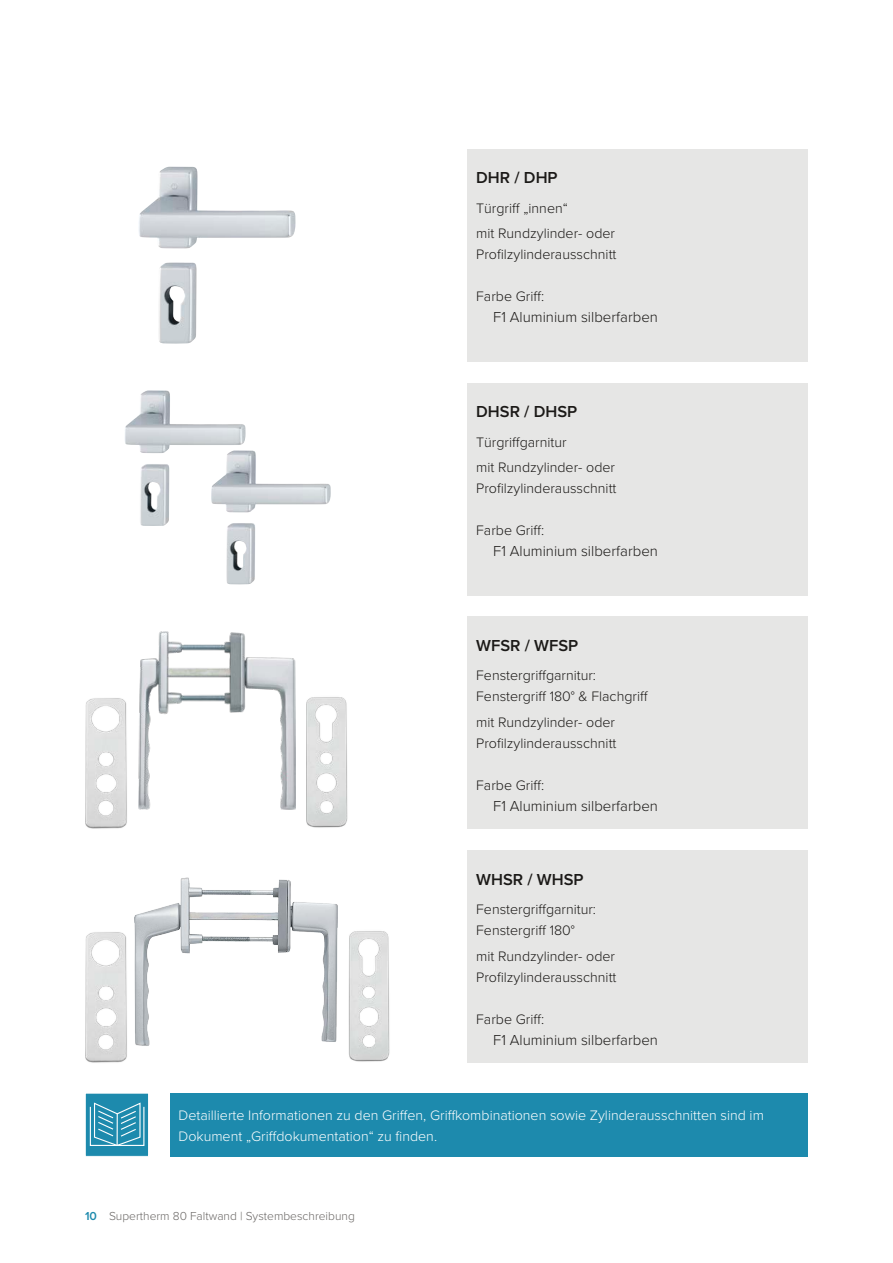
<style>
.page{position:relative;width:893px;height:1263px;background:#fff}
.page>*{position:absolute;margin:0;border:0;box-sizing:border-box;transform-origin:0 0}
.t1{font:600 16.5px "Proxima Nova";color:#1b1917}
.t2{font:300 15px "Proxima Nova";color:#1b1917}
.t3{font:300 14.25px/21px "Proxima Nova";color:#1b1917}
.t4{font:300 14.25px/21px "Proxima Nova";color:#fff}
.t5{font:300 12px "Proxima Nova";color:#6a6765}
.s1{font-weight:600;color:#1d8aad}
</style>
<div class="page">
<div style="left:85px;top:1093px;width:64px;height:63px;background:#1d8aad"></div>
<div style="left:90px;top:1106px;width:54px;height:40px;border:1px solid #fff"></div>
<svg style="left:93px;top:1102px;width:48px;height:44px"></svg>
<div style="left:85px;top:1093px;width:64px;height:64px;border:1px solid #fff"></div>
<img style="left:139px;top:167px;width:157px;height:177px">
<img style="left:125px;top:390px;width:121px;height:136px">
<img style="left:211px;top:450px;width:120px;height:134px">
<img style="left:138px;top:631px;width:158px;height:179px">
<img style="left:134px;top:877px;width:204px;height:169px">
<img style="left:85px;top:698px;width:42px;height:131px">
<img style="left:306px;top:697px;width:42px;height:131px">
<img style="left:85px;top:932px;width:42px;height:131px">
<img style="left:349px;top:931px;width:41px;height:131px">
<div style="left:170px;top:1093px;width:638px;height:64px;background:#1d8aad"></div>
<div style="left:468px;top:149px;width:340px;height:212px;background:#e6e6e5"></div>
<div style="left:468px;top:383px;width:340px;height:212px;background:#e6e6e5"></div>
<div style="left:468px;top:617px;width:340px;height:212px;background:#e6e6e5"></div>
<div style="left:468px;top:850px;width:340px;height:213px;background:#e6e6e5"></div>
<p class="t1" style="left:476px;top:165px;width:83px">DHR / DHP</p>
<p class="t3" style="left:476px;top:194px;width:140px;line-height:25.2px">Türgriff „innen“<br>mit Rundzylinder- oder</p>
<p class="t3" style="left:476px;top:243px;width:142px">Profilzylinderausschnitt</p>
<p class="t3" style="left:476px;top:285px;width:69px">Farbe Griff:</p>
<p class="t2" style="left:493px;top:306px;width:166px">F1 Aluminium silberfarben</p>
<p class="t1" style="left:476px;top:399px;width:102px">DHSR / DHSP</p>
<p class="t3" style="left:476px;top:428px;width:140px;line-height:25.2px">Türgriffgarnitur<br>mit Rundzylinder- oder</p>
<p class="t3" style="left:476px;top:477px;width:142px">Profilzylinderausschnitt</p>
<p class="t3" style="left:476px;top:519px;width:69px">Farbe Griff:</p>
<p class="t2" style="left:493px;top:540px;width:166px">F1 Aluminium silberfarben</p>
<p class="t1" style="left:476px;top:633px;width:104px">WFSR / WFSP</p>
<p class="t3" style="left:476px;top:664px;width:173px">Fenstergriffgarnitur:<br>Fenstergriff 180° &amp; Flachgriff</p>
<p class="t3" style="left:476px;top:711px;width:142px">mit Rundzylinder- oder<br>Profilzylinderausschnitt</p>
<p class="t3" style="left:476px;top:774px;width:69px">Farbe Griff:</p>
<p class="t2" style="left:493px;top:794px;width:166px">F1 Aluminium silberfarben</p>
<p class="t1" style="left:476px;top:867px;width:109px">WHSR / WHSP</p>
<p class="t3" style="left:476px;top:898px;width:121px">Fenstergriffgarnitur:<br>Fenstergriff 180°</p>
<p class="t3" style="left:476px;top:944px;width:142px">mit Rundzylinder- oder<br>Profilzylinderausschnitt</p>
<p class="t3" style="left:476px;top:1007px;width:69px">Farbe Griff:</p>
<p class="t2" style="left:493px;top:1028px;width:166px">F1 Aluminium silberfarben</p>
<p class="t4" style="left:178px;top:1104px;width:587px">Detaillierte Informationen zu den Griffen, Griffkombinationen sowie Zylinderausschnitten sind im<br>Dokument „Griffdokumentation“ zu finden.</p>
<p class="t5" style="left:85px;top:1206px;width:271px"><span class="s1">10</span> Supertherm 80 Faltwand | Systembeschreibung</p>
</div>
